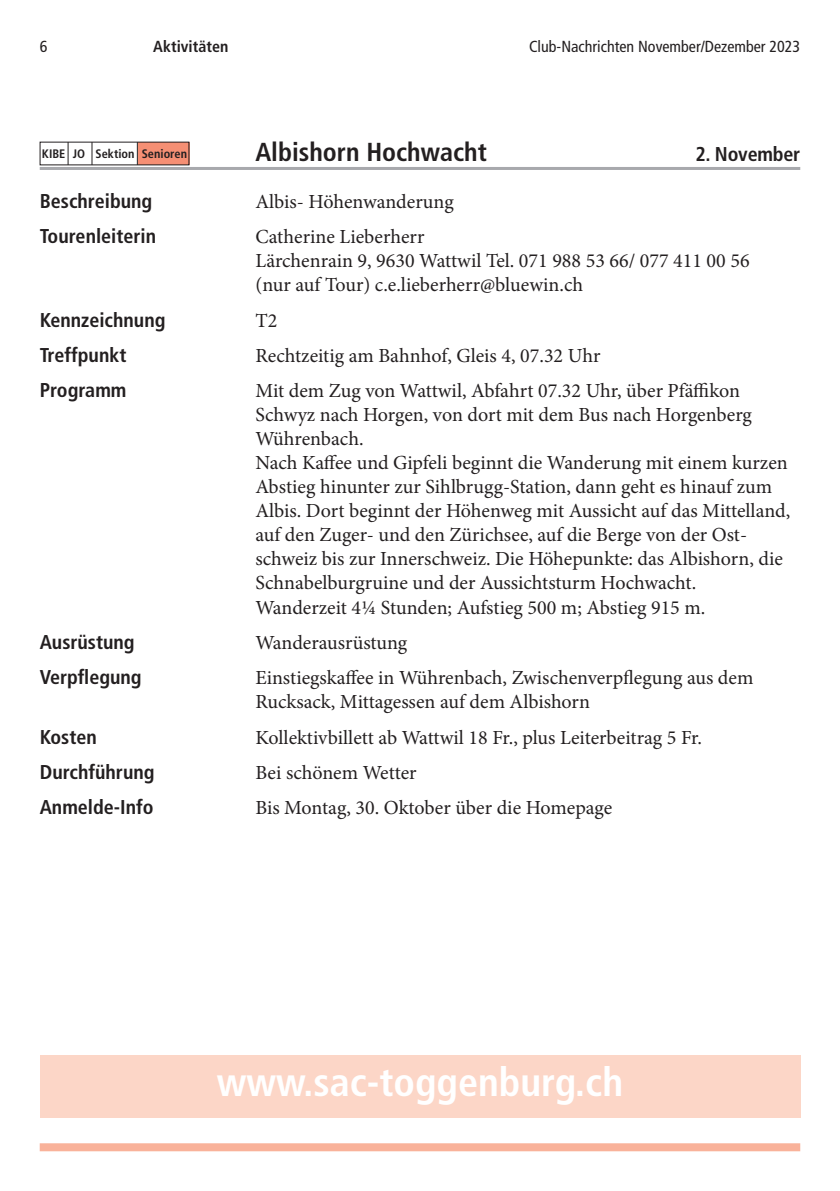
<style>
.page{position:relative;width:840px;height:1191px;background:#fff}
.page>*{position:absolute;margin:0;border:0;box-sizing:border-box;transform-origin:0 0}
.t1{font:700 condensed 40px "Frutiger LT Std";color:#fff}
.t2{font:700 condensed 26px "Frutiger LT Std";color:#231f20}
.t3{font:20px/24px "Minion Pro";color:#231f20}
.t4{font:700 condensed 20px "Frutiger LT Std";color:#231f20}
.t5{font:condensed 16px "Frutiger LT Std";color:#231f20}
.t6{font:700 condensed 16px "Frutiger LT Std";color:#231f20}
.t7{font:700 condensed 12.4px "Frutiger LT Std";color:#231f20}
</style>
<div class="page">
<div style="left:40px;top:1143px;width:759px;height:8px;background:#f9b29a"></div>
<hr style="left:40px;top:167px;width:759px;height:3px;background:#a8a9ad">
<div style="left:138px;top:142px;width:51px;height:23px;background:#f58f74"></div>
<svg style="left:68px;top:142px;width:1px;height:23px"></svg>
<svg style="left:92px;top:142px;width:1px;height:23px"></svg>
<svg style="left:137px;top:142px;width:1px;height:23px"></svg>
<div style="left:40px;top:1054px;width:759px;height:63px;background:#fcd6c7"></div>
<p class="t5" style="left:40px;top:37px;width:9px">6</p>
<p class="t6" style="left:153px;top:37px;width:76px">Aktivitäten</p>
<p class="t5" style="left:528px;top:37px;width:272px">Club-Nachrichten November/Dezember 2023</p>
<p class="t7" style="left:42px;top:146px;width:146px">KIBE JO Sektion Senioren</p>
<h2 class="t2" style="left:255px;top:137px;width:233px">Albishorn Hochwacht</h2>
<p class="t4" style="left:695px;top:142px;width:106px">2. November</p>
<p class="t4" style="left:40px;top:189px;width:114px">Beschreibung</p>
<p class="t3" style="left:255px;top:190px;width:200px">Albis- Höhenwanderung</p>
<p class="t4" style="left:40px;top:224px;width:118px">Tourenleiterin</p>
<p class="t3" style="left:255px;top:225px;width:495px">Catherine Lieberherr<br>Lärchenrain 9, 9630 Wattwil Tel. 071 988 53 66/ 077 411 00 56 (nur auf Tour) c.e.lieberherr@bluewin.ch</p>
<p class="t4" style="left:40px;top:308px;width:127px">Kennzeichnung</p>
<p class="t3" style="left:255px;top:308px;width:23px">T2</p>
<p class="t4" style="left:40px;top:343px;width:88px">Treffpunkt</p>
<p class="t3" style="left:255px;top:344px;width:346px">Rechtzeitig am Bahnhof, Gleis 4, 07.32 Uhr</p>
<p class="t4" style="left:40px;top:378px;width:88px">Programm</p>
<p class="t3" style="left:255px;top:379px;width:536px">Mit dem Zug von Wattwil, Abfahrt 07.32 Uhr, über Pfäffikon Schwyz nach Horgen, von dort mit dem Bus nach Horgenberg Wührenbach.<br>Nach Kaffee und Gipfeli beginnt die Wanderung mit einem kurzen Abstieg hinunter zur Sihlbrugg-Station, dann geht es hinauf zum Albis. Dort beginnt der Höhenweg mit Aussicht auf das Mittelland, auf den Zuger- und den Zürichsee, auf die Berge von der Ost&shy;schweiz bis zur Innerschweiz. Die Höhepunkte: das Albishorn, die Schnabelburgruine und der Aussichtsturm Hochwacht.<br>Wanderzeit 41/4 Stunden; Aufstieg 500 m; Abstieg 915 m.</p>
<p class="t4" style="left:40px;top:630px;width:96px">Ausrüstung</p>
<p class="t3" style="left:255px;top:630px;width:153px">Wanderausrüstung</p>
<p class="t4" style="left:40px;top:665px;width:103px">Verpflegung</p>
<p class="t3" style="left:255px;top:666px;width:499px">Einstiegskaffee in Wührenbach, Zwischenverpflegung aus dem<br>Rucksack, Mittagessen auf dem Albishorn</p>
<p class="t4" style="left:40px;top:724px;width:59px">Kosten</p>
<p class="t3" style="left:255px;top:725px;width:448px">Kollektivbillett ab Wattwil 18 Fr., plus Leiterbeitrag 5 Fr.</p>
<p class="t4" style="left:40px;top:760px;width:116px">Durchführung</p>
<p class="t3" style="left:255px;top:760px;width:163px">Bei schönem Wetter</p>
<p class="t4" style="left:40px;top:795px;width:115px">Anmelde-Info</p>
<p class="t3" style="left:255px;top:796px;width:358px">Bis Montag, 30. Oktober über die Homepage</p>
<h1 class="t1" style="left:217px;top:1058px;width:407px">www.sac-toggenburg.ch</h1>
</div>
